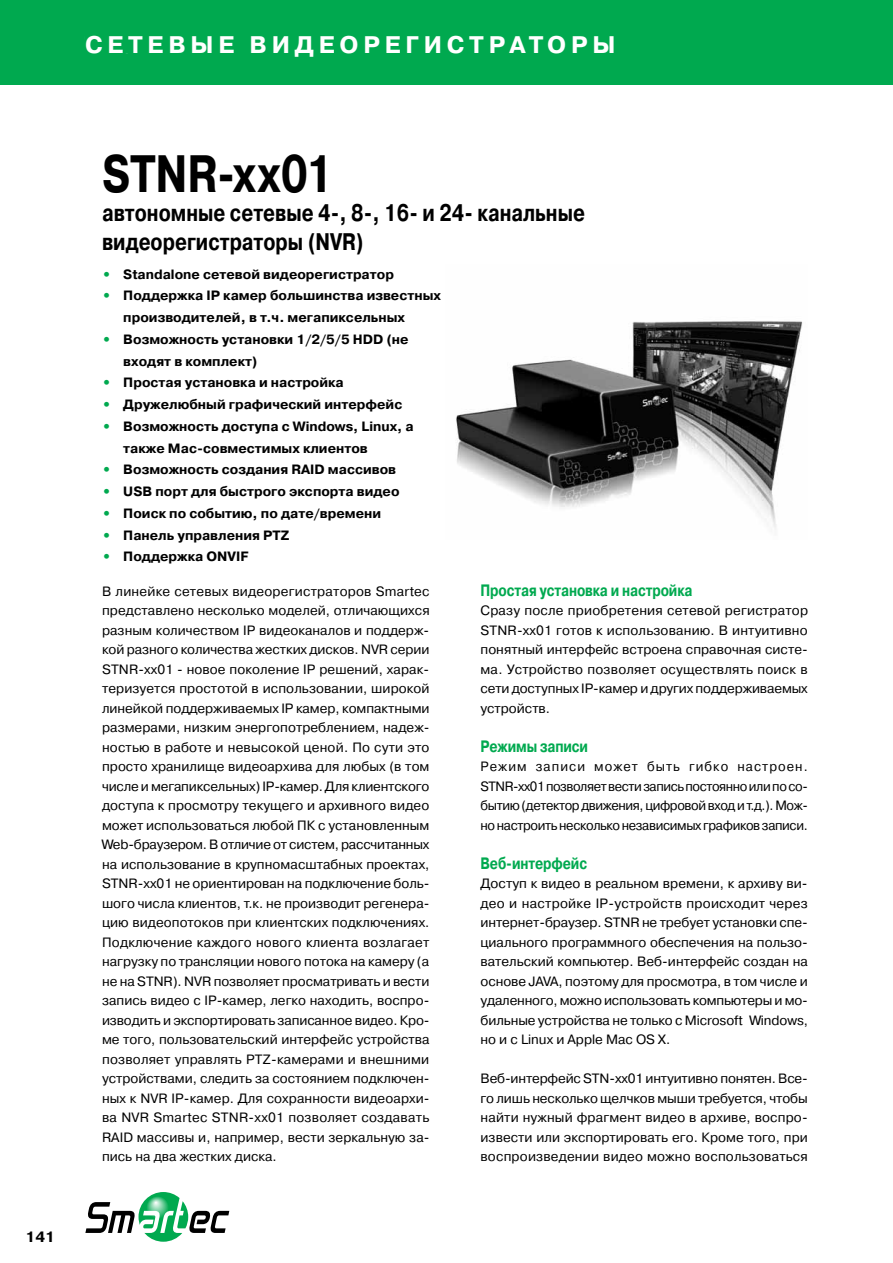
<style>
.page{position:relative;width:893px;height:1263px;background:#fff}
.page>*{position:absolute;margin:0;border:0;box-sizing:border-box;transform-origin:0 0}
.t1{font:700 52.5px "Pragmatica C";letter-spacing:-.005em;color:#000;scale:.8 1}
.t2{font:700 24px/28.8px "Pragmatica C";color:#000;scale:.8 1}
.t3{font:700 24px "Pragmatica C";letter-spacing:.2em;color:#fff}
.t4{font:700 16.5px "Pragmatica C";letter-spacing:-.01em;color:#00a94f;scale:.8 1}
.t5{font:700 15px "Pragmatica C";color:#000}
.t6{font:13.5px/19.5px "Pragmatica C";letter-spacing:.005em;color:#000;text-align:justify}
.t7{font:700 13.5px/21.8px "Pragmatica C";color:#000}
.t8{font:13.5px/19.5px "Pragmatica C";letter-spacing:-.025em;color:#000;scale:.96 1}
.s1{color:#00a94f}
</style>
<div class="page">
<div style="left:0;top:0;width:893px;height:85px;background:#00a94f"></div>
<svg style="left:85px;top:1192px;width:144px;height:50px"></svg>
<img style="left:456px;top:321px;width:347px;height:208px">
<h2 class="t3" style="left:85px;top:31px;width:532px">СЕТЕВЫЕ ВИДЕОРЕГИСТРАТОРЫ</h2>
<h2 class="t3" style="left:85px;top:31px;width:221px">Т Л КАМЕРЫ</h2>
<p class="t5" style="left:26px;top:1228px;width:31px">141</p>
<h1 class="t1" style="left:102px;top:145px;width:291px">STNR-xx01</h1>
<h2 class="t2" style="left:102px;top:198px;width:605px">автономные сетевые 4-, 8-, 16- и 24- канальные видеорегистраторы (NVR)</h2>
<p class="t7" style="left:102px;top:263px;width:293px"><span class="s1">•</span> Standalone сетевой видеорегистратор</p>
<p class="t7" style="left:123px;top:285px;width:319px;text-indent:-21px"><span class="s1">•</span> Поддержка IP камер большинства известных производителей, в т. ч. мегапиксельных</p>
<p class="t7" style="left:123px;top:329px;width:287px;text-indent:-21px"><span class="s1">•</span> Возможность установки 1/2/5/5 HDD (не входят в комплект)</p>
<p class="t7" style="left:102px;top:372px;width:243px"><span class="s1">•</span> Простая установка и настройка</p>
<p class="t7" style="left:102px;top:394px;width:302px"><span class="s1">•</span> Дружелюбный графический интерфейс</p>
<p class="t7" style="left:123px;top:416px;width:292px;text-indent:-21px"><span class="s1">•</span> Возможность доступа с Windows, Linux, а также Mac-совместимых клиентов</p>
<p class="t7" style="left:102px;top:459px;width:296px"><span class="s1">•</span> Возможность создания RAID массивов</p>
<p class="t7" style="left:102px;top:481px;width:299px"><span class="s1">•</span> USB порт для быстрого экспорта видео</p>
<p class="t7" style="left:102px;top:503px;width:281px"><span class="s1">•</span> Поиск по событию, по дате/времени</p>
<p class="t7" style="left:102px;top:524px;width:189px"><span class="s1">•</span> Панель управления PTZ</p>
<p class="t7" style="left:102px;top:546px;width:148px"><span class="s1">•</span> Поддержка ONVIF</p>
<p class="t6" style="left:102px;top:581px;width:329px;text-align:left">В линейке сетевых видеорегистраторов Smartec представлено несколько моделей, отличающихся разным количеством IP видеоканалов и поддерж&shy;кой разного количества жестких дисков. NVR серии STNR-xx01 - новое поколение IP решений, харак&shy;теризуется простотой в использовании, широкой линейкой поддерживаемых IP камер, компактными размерами, низким энергопотреблением, надеж&shy;ностью в работе и невысокой ценой. По сути это просто хранилище видеоархива для любых (в том числе и мегапиксельных) IP-камер. Для клиентского доступа к просмотру текущего и архивного видео может использоваться любой ПК с установленным Web-браузером. В отличие от систем, рассчитанных на использование в крупномасштабных проектах, STNR-xx01 не ориентирован на подключение боль&shy;шого числа клиентов, т. к. не производит регенера&shy;цию видеопотоков при клиентских подключениях.<br>Подключение каждого нового клиента возлагает нагрузку по трансляции нового потока на камеру (а не на STNR). NVR позволяет просматривать и вести запись видео с IP-камер, легко находить, воспро&shy;изводить и экспортировать записанное видео. Кро&shy;ме того, пользовательский интерфейс устройства позволяет управлять PTZ-камерами и внешними устройствами, следить за состоянием подключен&shy;ных к NVR IP-камер. Для сохранности видеоархи&shy;ва NVR Smartec STNR-xx01 позволяет создавать RAID массивы и, например, вести зеркальную за&shy;пись на два жестких диска.</p>
<p class="t4" style="left:480px;top:581px;width:266px">Простая установка и настройка</p>
<p class="t6" style="left:480px;top:601px;width:329px">Сразу после приобретения сетевой регистратор STNR-xx01 готов к использованию. В интуитивно понятный интерфейс встроена справочная систе&shy;ма. Устройство позволяет осуществлять поиск в сети доступных IP-камер и других поддерживаемых устройств.</p>
<p class="t4" style="left:480px;top:737px;width:136px">Режимы записи</p>
<p class="t8" style="left:480px;top:757px;width:343px">Режим записи может быть гибко настроен.<br>STNR-xx01 позволяет вести запись постоянно или по со&shy;бытию (детектор движения, цифровой вход и т.д. ). Мож&shy;но настроить несколько независимых графиков записи.</p>
<p class="t4" style="left:480px;top:854px;width:135px">Веб-интерфейс</p>
<p class="t6" style="left:480px;top:874px;width:329px">Доступ к видео в реальном времени, к архиву ви&shy;део и настройке IP-устройств происходит через интернет-браузер. STNR не требует установки спе&shy;циального программного обеспечения на пользо&shy;вательский компьютер. Веб-интерфейс создан на основе JAVA, поэтому для просмотра, в том числе и удаленного, можно использовать компьютеры и мо&shy;бильные устройства не только с Microsoft Windows, но и с Linux и Apple Mac OS X.</p>
<p class="t6" style="left:480px;top:1069px;width:329px">Веб-интерфейс STN-xx01 интуитивно понятен. Все&shy;го лишь несколько щелчков мыши требуется, чтобы найти нужный фрагмент видео в архиве, воспро&shy;извести или экспортировать его. Кроме того, при воспроизведении видео можно воспользоваться</p>
</div>
